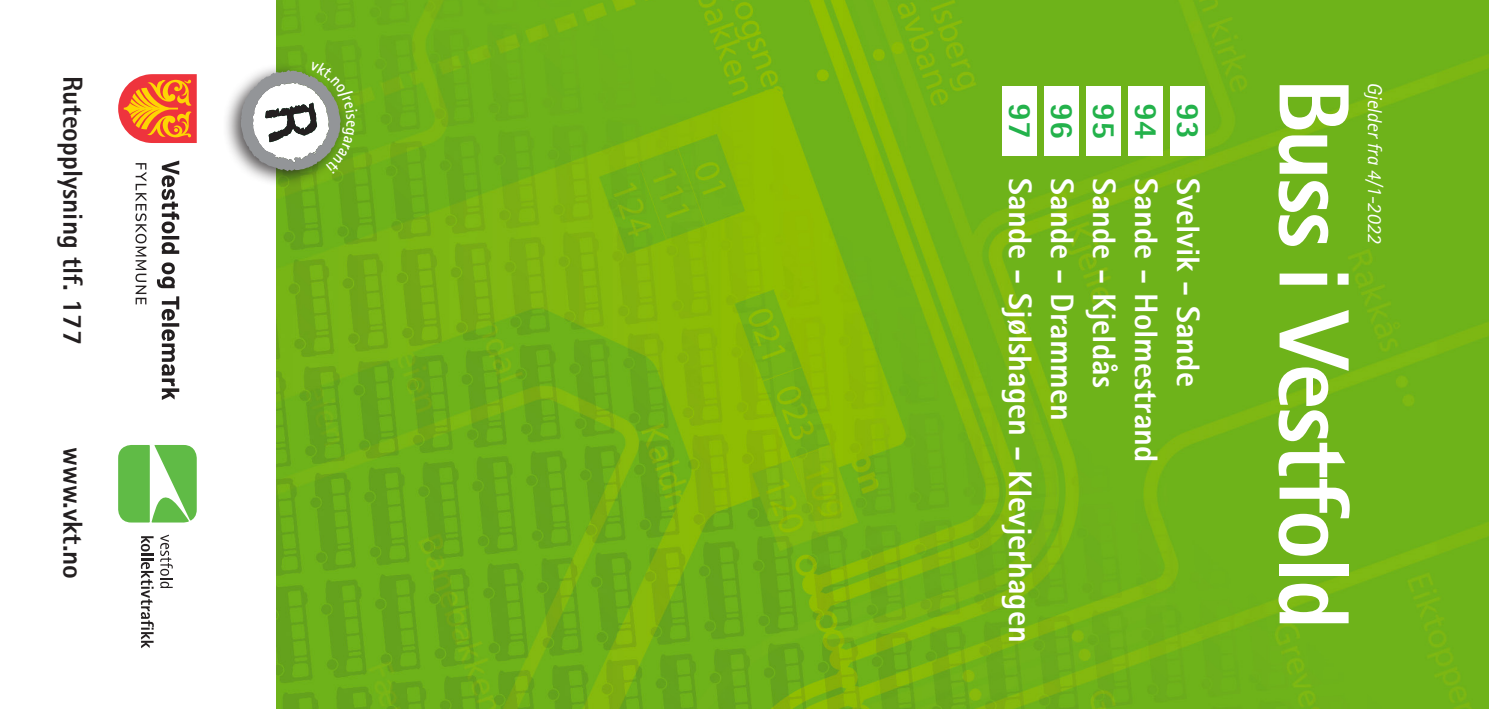
<style>
.page{position:relative;width:1489px;height:709px;background:#fff}
.page>*{position:absolute;margin:0;border:0;box-sizing:border-box;transform-origin:0 0}
.t1{font:800 100px "Rotis Sans Serif";letter-spacing:-.03em;color:#fff}
.t2{font:800 32.5px "Rotis Sans Serif";color:#fff}
.t3{font:800 32.5px "Rotis Sans Serif";color:#23b24b}
.t4{font:800 27.5px "Rotis Sans Serif";color:#231f20}
.t5{font:italic 20px "Rotis Sans Serif";color:#fff}
</style>
<div class="page">
<img style="left:277px;top:0;width:1211px;height:709px">
<div style="left:222px;top:62px;width:126px;height:126px;background:#231f20;opacity:.75"></div>
<div style="left:118px;top:445px;width:79px;height:77px;background:#60bb46;border-radius:13px"></div>
<svg style="left:141px;top:536px;width:13px;height:112px"></svg>
<svg style="left:150px;top:445px;width:41px;height:78px"></svg>
<svg style="left:160px;top:534px;width:13px;height:54px"></svg>
<svg style="left:118px;top:74px;width:79px;height:69px"></svg>
<svg style="left:162px;top:161px;width:17px;height:93px"></svg>
<svg style="left:157px;top:262px;width:18px;height:26px"></svg>
<svg style="left:162px;top:296px;width:17px;height:104px"></svg>
<svg style="left:135px;top:163px;width:11px;height:141px"></svg>
<div style="left:1170px;top:86px;width:34px;height:69px;background:#fff"></div>
<div style="left:1128px;top:86px;width:34px;height:69px;background:#fff"></div>
<div style="left:1086px;top:86px;width:34px;height:69px;background:#fff"></div>
<div style="left:1044px;top:86px;width:34px;height:69px;background:#fff"></div>
<div style="left:1002px;top:86px;width:34px;height:69px;background:#fff"></div>
<svg style="left:241px;top:62px;width:116px;height:112px"></svg>
<p class="t4" style="left:90px;top:76px;width:270px;rotate:90deg">Ruteopplysning tlf. 177</p>
<p class="t4" style="left:90px;top:447px;width:133px;rotate:90deg">www.vkt.no</p>
<p class="t3" style="left:1040px;top:103px;width:38px;rotate:90deg">97</p>
<p class="t3" style="left:1082px;top:103px;width:38px;rotate:90deg">96</p>
<p class="t3" style="left:1124px;top:103px;width:38px;rotate:90deg">95</p>
<p class="t3" style="left:1166px;top:103px;width:38px;rotate:90deg">94</p>
<p class="t3" style="left:1208px;top:103px;width:38px;rotate:90deg">93</p>
<p class="t2" style="left:1040px;top:178px;width:466px;rotate:90deg">Sande - Sjølshagen - Klevjerhagen</p>
<p class="t2" style="left:1082px;top:178px;width:244px;rotate:90deg">Sande - Drammen</p>
<p class="t2" style="left:1124px;top:178px;width:211px;rotate:90deg">Sande - Kjeldås</p>
<p class="t2" style="left:1166px;top:178px;width:286px;rotate:90deg">Sande - Holmestrand</p>
<p class="t2" style="left:1208px;top:178px;width:210px;rotate:90deg">Svelvik - Sande</p>
<p class="t1" style="left:1376px;top:78px;width:553px;rotate:90deg">Buss i Vestfold</p>
<p class="t5" style="left:1386px;top:81px;width:163px;rotate:90deg">Gjelder fra 4/1-2022</p>
</div>
